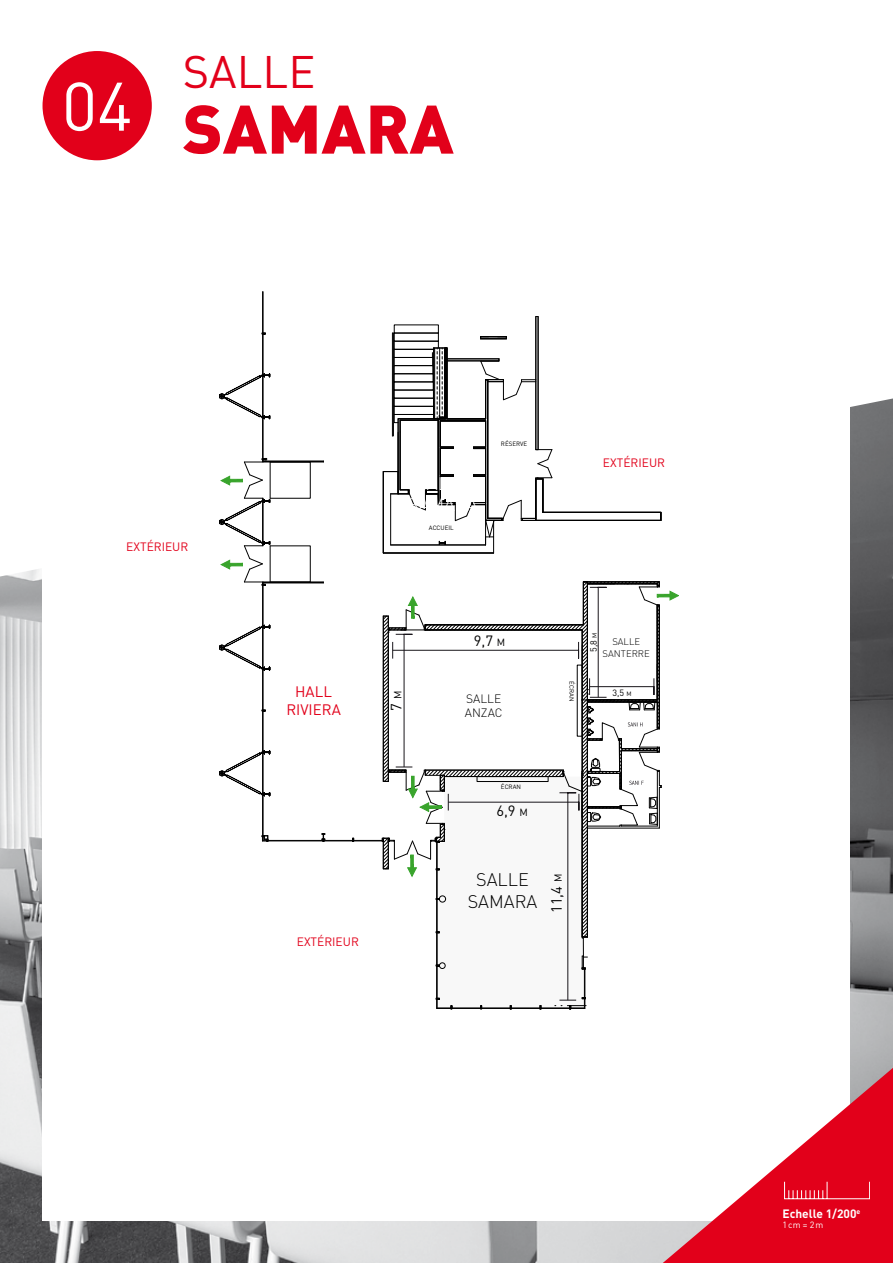
<style>
.page{position:relative;width:893px;height:1263px;background:#fff}
.page>*{position:absolute;margin:0;border:0;box-sizing:border-box;transform-origin:0 0}
.t1{font:900 67.5px "DIN";color:#e2001a}
.t2{font:67.5px "DIN";color:#fff}
.t3{font:45px "DIN";color:#e2001a}
.t4{font:300 18px/21.6px "DIN";color:#000;text-align:center}
.t5{font:300 18px "DIN";color:#fff}
.t6{font:15px "DIN";color:#e2001a}
.t7{font:14.7px "DIN";color:#000}
.t8{font:12px "DIN";color:#e2001a}
.t9{font:700 12px "DIN";color:#fff}
.t10{font:300 12px/14.4px "DIN";color:#000}
.t11{font:300 9.45px/11.4px "DIN";color:#000;text-align:center}
.t12{font:9px "DIN";color:#000}
.t13{font:9px "DIN";color:#fff}
.t14{font:6.15px "DIN";color:#000}
.s1{font-size:10.35px}
.s2{font-size:6.3px}
</style>
<div class="page">
<img style="left:0;top:398px;width:893px;height:865px">
<div style="left:43px;top:0;width:807px;height:1220px;background:#fff"></div>
<svg style="left:600px;top:1006px;width:293px;height:257px"></svg>
<svg style="left:784px;top:1182px;width:86px;height:17px"></svg>
<hr style="left:353px;top:840px;width:30px;height:1px;background:#000">
<hr style="left:323px;top:840px;width:30px;height:1px;background:#000">
<hr style="left:267px;top:840px;width:56px;height:1px;background:#000">
<hr style="left:263px;top:794px;width:1px;height:42px;background:#000">
<hr style="left:262px;top:794px;width:1px;height:42px;background:#000">
<hr style="left:263px;top:710px;width:1px;height:42px;background:#000">
<hr style="left:262px;top:710px;width:1px;height:42px;background:#000">
<hr style="left:262px;top:669px;width:1px;height:41px;background:#000">
<hr style="left:263px;top:669px;width:1px;height:41px;background:#000">
<hr style="left:263px;top:585px;width:1px;height:42px;background:#000">
<hr style="left:262px;top:585px;width:1px;height:42px;background:#000">
<hr style="left:262px;top:417px;width:1px;height:42px;background:#000">
<hr style="left:263px;top:417px;width:1px;height:42px;background:#000">
<hr style="left:263px;top:333px;width:1px;height:42px;background:#000">
<hr style="left:262px;top:334px;width:1px;height:41px;background:#000">
<hr style="left:263px;top:292px;width:1px;height:41px;background:#000">
<hr style="left:262px;top:292px;width:1px;height:41px;background:#000">
<svg style="left:261px;top:835px;width:8px;height:7px"></svg>
<svg style="left:321px;top:833px;width:5px;height:9px"></svg>
<svg style="left:219px;top:373px;width:51px;height:46px"></svg>
<svg style="left:219px;top:624px;width:51px;height:47px"></svg>
<svg style="left:219px;top:750px;width:51px;height:46px"></svg>
<div style="left:270px;top:462px;width:41px;height:37px;border:1px solid #000"></div>
<hr style="left:270px;top:462px;width:1px;height:36px;background:#000">
<div style="left:270px;top:545px;width:41px;height:37px;border:1px solid #000"></div>
<hr style="left:270px;top:546px;width:1px;height:36px;background:#000">
<hr style="left:263px;top:583px;width:60px;height:1px;background:#000">
<hr style="left:263px;top:582px;width:60px;height:1px;background:#000">
<hr style="left:263px;top:462px;width:60px;height:1px;background:#000">
<hr style="left:263px;top:461px;width:60px;height:1px;background:#000">
<svg style="left:383px;top:333px;width:279px;height:221px"></svg>
<div style="left:480px;top:336px;width:27px;height:3px;border:1px solid #000"></div>
<div style="left:433px;top:348px;width:13px;height:71px;border:1px solid #000"></div>
<div style="left:535px;top:316px;width:3px;height:134px;border:1px solid #000"></div>
<svg style="left:219px;top:458px;width:51px;height:128px"></svg>
<svg style="left:382px;top:581px;width:296px;height:429px"></svg>
<div style="left:43px;top:51px;width:109px;height:109px;background:#e2001a;border-radius:50%"></div>
<h1 class="t2" style="left:62px;top:64px;width:72px">04</h1>
<h2 class="t3" style="left:183px;top:43px;width:127px">SALLE</h2>
<h1 class="t1" style="left:183px;top:84px;width:272px">SAMARA</h1>
<p class="t8" style="left:126px;top:539px;width:36px">EXTÉRIEUR</p>
<h3 class="t5" style="left:408px;top:493px;width:71px">SAMARA</h3>
<p class="t14" style="left:429px;top:524px;width:26px">ACCUEIL</p>
<p class="t14" style="left:501px;top:440px;width:28px">RÉSERVE</p>
<p class="t8" style="left:603px;top:455px;width:36px">EXTÉRIEUR</p>
<p class="t6" style="left:295px;top:682px;width:38px">HALL</p>
<p class="t6" style="left:286px;top:700px;width:9px">RIVIERA</p>
<p class="t7" style="left:387px;top:711px;width:21px;rotate:-90deg">7 <span class="s1">M</span></p>
<p class="t8" style="left:297px;top:934px;width:36px">EXTÉRIEUR</p>
<p class="t7" style="left:474px;top:632px;width:33px">9,7 <span class="s1">M</span></p>
<p class="t10" style="left:465px;top:691px;width:39px">SALLE<br>ANZAC</p>
<p class="t14" style="left:576px;top:681px;width:22px;rotate:90deg">ÉCRAN</p>
<p class="t12" style="left:588px;top:652px;width:21px;rotate:-90deg">5,8 <span class="s2">M</span></p>
<p class="t11" style="left:603px;top:636px;width:49px">SALLE<br>SANTERRE</p>
<p class="t12" style="left:612px;top:687px;width:21px">3,5 <span class="s2">M</span></p>
<p class="t14" style="left:501px;top:783px;width:22px">ÉCRAN</p>
<p class="t7" style="left:496px;top:802px;width:33px">6,9 <span class="s1">M</span></p>
<h3 class="t4" style="left:468px;top:869px;width:71px">SALLE<br>SAMARA</h3>
<p class="t7" style="left:547px;top:913px;width:41px;rotate:-90deg">11,4 <span class="s1">M</span></p>
<p class="t9" style="left:782px;top:1205px;width:80px">Echelle 1/200<sup>e</sup></p>
<p class="t13" style="left:782px;top:1219px;width:43px">1CM = 2M</p>
</div>
